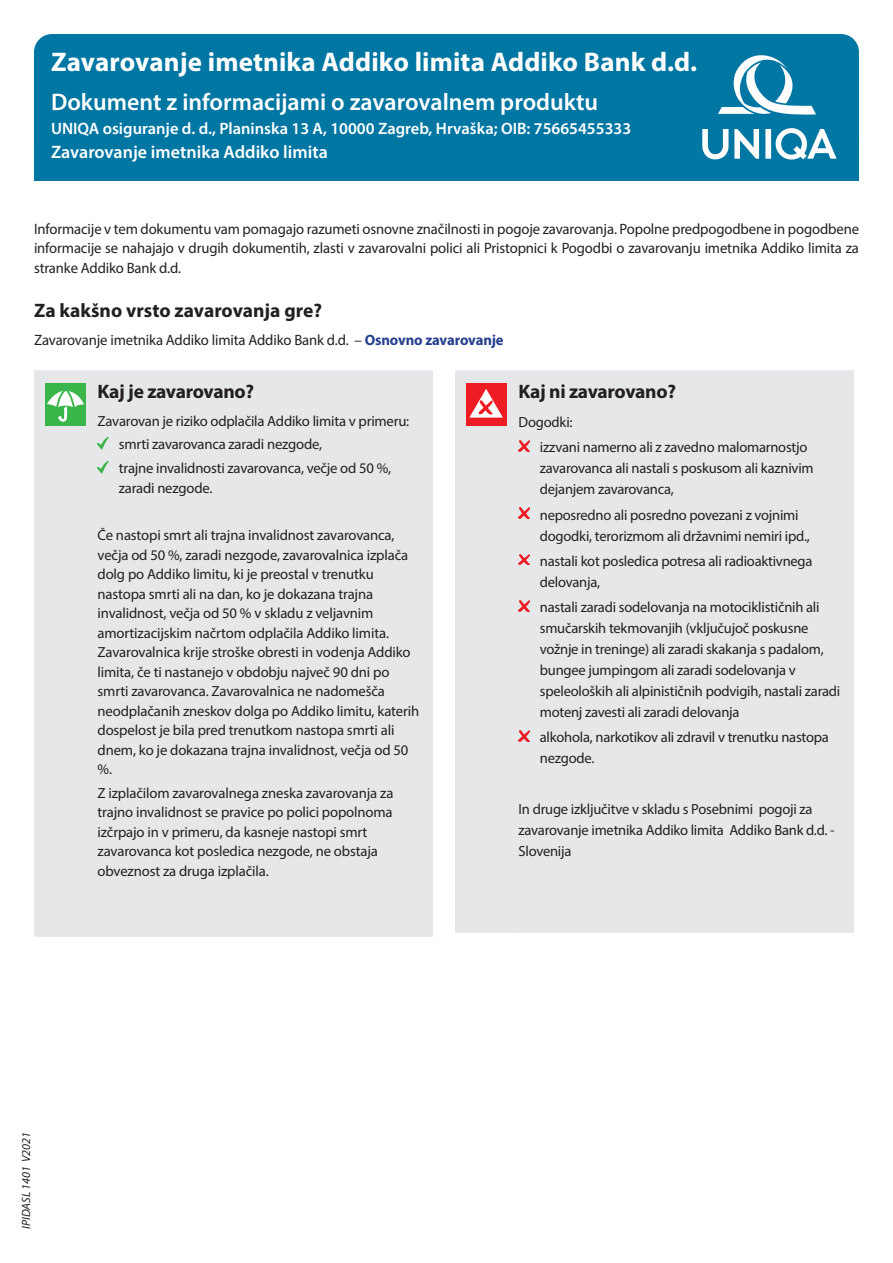
<style>
.page{position:relative;width:893px;height:1263px;background:#fff}
.page>*{position:absolute;margin:0;border:0;box-sizing:border-box;transform-origin:0 0}
.Form_title{font:700 27px "Myriad Pro";letter-spacing:.005em;color:#fff}
.Form_title-2{font:600 24px "Myriad Pro";color:#fff}
.Cover_subhead{font:700 19.5px "Myriad Pro";letter-spacing:-.015em;color:#231f20}
.Company_Product_head{font:600 18px "Myriad Pro";color:#fff}
.Company_Product_head-2{font:600 16.5px "Myriad Pro";color:#fff}
.Form_intro{font:15px/19.5px "Myriad Pro";letter-spacing:-.01em;color:#231f20;text-align:justify}
.Covered_bullets{font:14.7px/19.5px "Myriad Pro";letter-spacing:-.015em;color:#231f20}
._7_Drucksorte{font:italic 12px "Myriad Pro";color:#231f20}
.s1{font-weight:700;color:#253f8e}
</style>
<div class="page">
<div style="left:34px;top:34px;width:825px;height:147px;background:#0076a3;border-radius:18px"></div>
<div style="left:34px;top:370px;width:399px;height:567px;background:#e6e7e9"></div>
<div style="left:45px;top:383px;width:41px;height:43px;background:#3ab54a"></div>
<svg style="left:47px;top:386px;width:37px;height:35px"></svg>
<svg style="left:98px;top:437px;width:10px;height:12px"></svg>
<svg style="left:98px;top:461px;width:10px;height:12px"></svg>
<div style="left:455px;top:370px;width:399px;height:563px;background:#e6e7e9"></div>
<div style="left:466px;top:383px;width:41px;height:43px;background:#ee1d23"></div>
<svg style="left:469px;top:389px;width:34px;height:29px"></svg>
<svg style="left:519px;top:440px;width:10px;height:11px"></svg>
<svg style="left:519px;top:508px;width:10px;height:11px"></svg>
<svg style="left:519px;top:554px;width:10px;height:11px"></svg>
<svg style="left:519px;top:600px;width:10px;height:11px"></svg>
<svg style="left:519px;top:730px;width:10px;height:11px"></svg>
<svg style="left:718px;top:55px;width:98px;height:60px"></svg>
<svg style="left:702px;top:128px;width:135px;height:32px"></svg>
<p class="Form_title" style="left:51px;top:45px;width:648px">Zavarovanje imetnika Addiko limita Addiko Bank d.d.</p>
<p class="Form_title-2" style="left:51px;top:87px;width:549px">Dokument z informacijami o zavarovalnem produktu</p>
<p class="Company_Product_head-2" style="left:51px;top:117px;width:582px">UNIQA osiguranje d. d., Planinska 13 A, 10000 Zagreb, Hrvaška; OIB: 75665455333</p>
<p class="Company_Product_head" style="left:51px;top:141px;width:278px">Zavarovanje imetnika Addiko limita</p>
<p class="Form_intro" style="left:34px;top:219px;width:826px">Informacije v tem dokumentu vam pomagajo razumeti osnovne značilnosti in pogoje zavarovanja. Popolne predpogodbene in pogodbene informacije se nahajajo v drugih dokumentih, zlasti v zavarovalni polici ali Pristopnici k Pogodbi o zavarovanju imetnika Addiko limita za stranke Addiko Bank d.d.</p>
<p class="Cover_subhead" style="left:34px;top:297px;width:290px">Za kakšno vrsto zavarovanja gre?</p>
<p class="Form_intro" style="left:34px;top:330px;width:471px">Zavarovanje imetnika Addiko limita Addiko Bank d.d. – <span class="s1">Osnovno zavarovanje</span></p>
<p class="Cover_subhead" style="left:98px;top:378px;width:158px">Kaj je zavarovano?</p>
<p class="Covered_bullets" style="left:98px;top:411px;width:313px">Zavarovan je riziko odplačila Addiko limita v primeru:</p>
<p class="Covered_bullets" style="left:119px;top:434px;width:205px">smrti zavarovanca zaradi nezgode,</p>
<p class="Covered_bullets" style="left:119px;top:458px;width:274px">trajne invalidnosti zavarovanca, večje od 50 %, zaradi nezgode.</p>
<p class="Covered_bullets" style="left:98px;top:525px;width:323px">Če nastopi smrt ali trajna invalidnost zavarovanca, večja od 50 %, zaradi nezgode, zavarovalnica izplača dolg po Addiko limitu, ki je preostal v trenutku nastopa smrti ali na dan, ko je dokazana trajna invalidnost, večja od 50 % v skladu z veljavnim amortizacijskim načrtom odplačila Addiko limita.<br>Zavarovalnica krije stroške obresti in vodenja Addiko limita, če ti nastanejo v obdobju največ 90 dni po smrti zavarovanca. Zavarovalnica ne nadomešča neodplačanih zneskov dolga po Addiko limitu, katerih dospelost je bila pred trenutkom nastopa smrti ali dnem, ko je dokazana trajna invalidnost, večja od 50 %.</p>
<p class="Covered_bullets" style="left:98px;top:783px;width:297px">Z izplačilom zavarovalnega zneska zavarovanja za trajno invalidnost se pravice po polici popolnoma izčrpajo in v primeru, da kasneje nastopi smrt zavarovanca kot posledica nezgode, ne obstaja obveznost za druga izplačila.</p>
<p class="Cover_subhead" style="left:519px;top:378px;width:159px">Kaj ni zavarovano?</p>
<p class="Covered_bullets" style="left:519px;top:412px;width:56px">Dogodki:</p>
<p class="Covered_bullets" style="left:540px;top:437px;width:275px;line-height:21px">izzvani namerno ali z zavedno malomarnostjo zavarovanca ali nastali s poskusom ali kaznivim dejanjem zavarovanca,</p>
<p class="Covered_bullets" style="left:540px;top:504px;width:271px;line-height:21px">neposredno ali posredno povezani z vojnimi dogodki, terorizmom ali državnimi nemiri ipd.,</p>
<p class="Covered_bullets" style="left:540px;top:550px;width:274px;line-height:21px">nastali kot posledica potresa ali radioaktivnega delovanja,</p>
<p class="Covered_bullets" style="left:540px;top:596px;width:302px;line-height:21px">nastali zaradi sodelovanja na motociklističnih ali smučarskih tekmovanjih (vključujoč poskusne vožnje in treninge) ali zaradi skakanja s padalom, bungee jumpingom ali zaradi sodelovanja v speleoloških ali alpinističnih podvigih, nastali zaradi motenj zavesti ali zaradi delovanja</p>
<p class="Covered_bullets" style="left:540px;top:727px;width:291px;line-height:21px">alkohola, narkotikov ali zdravil v trenutku nastopa nezgode.</p>
<p class="Covered_bullets" style="left:519px;top:798px;width:318px;line-height:21px">In druge izključitve v skladu s Posebnimi pogoji za zavarovanje imetnika Addiko limita Addiko Bank d.d. -<br>Slovenija</p>
<p class="_7_Drucksorte" style="left:19px;top:1229px;width:98px;rotate:-90deg">IPIDASL 1401 V2021</p>
</div>
